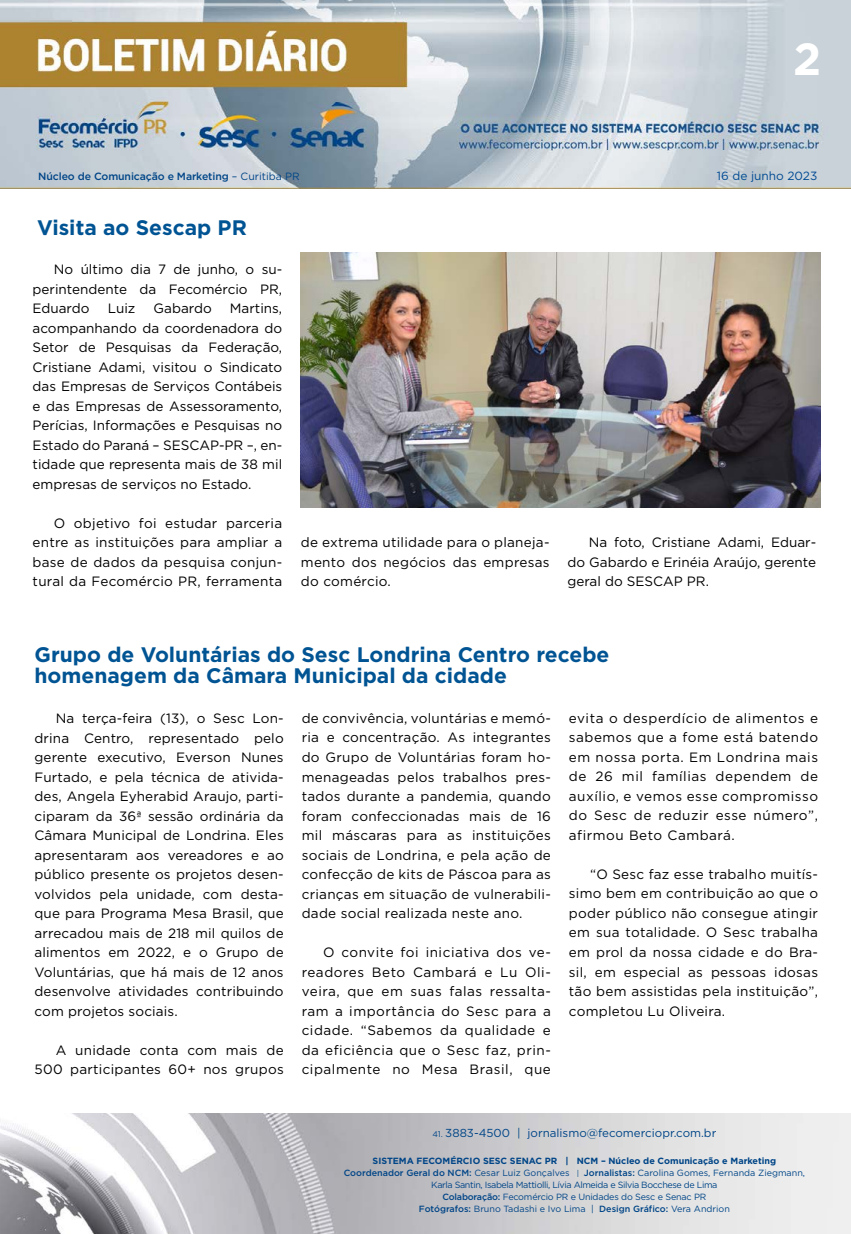
<style>
.page{position:relative;width:851px;height:1234px;background:#fff}
.page>*{position:absolute;margin:0;border:0;box-sizing:border-box;transform-origin:0 0}
.t1{font:700 45px "Gotham";color:#fff}
.t2{font:700 21px/21px "Gotham";color:#005493}
.t3{font:13.5px/19.5px "Gotham";letter-spacing:.02em;color:#000;text-align:justify}
.t4{font:13.5px "Gotham";color:#000}
.t5{font:11.85px "Gotham";color:#004a93}
.t6{font:11.55px "Gotham";color:#004587}
.t7{font:500 10.5px "Gotham";letter-spacing:-.01em;color:#004587}
.t8{font:9px/12px "Gotham";letter-spacing:-.02em;color:#004587;text-align:center}
.s1{font-weight:400}
.s2{font-size:8.25px}
.s3{font-weight:700}
.s4{font-weight:500}
.s5{font-size:7.65px}
</style>
<div class="page">
<img style="left:0;top:0;width:850px;height:189px">
<img style="left:0;top:1113px;width:850px;height:120px">
<img style="left:301px;top:253px;width:518px;height:254px">
<h1 class="t1" style="left:793px;top:29px;width:30px">2</h1>
<p class="t7" style="left:38px;top:169px;width:263px">Núcleo de Comunicação e Marketing <span class="s1">– Curitiba PR</span></p>
<p class="t5" style="left:716px;top:168px;width:102px">16 de junho 2023</p>
<h2 class="t2" style="left:37px;top:217px;width:211px">Visita ao Sescap PR</h2>
<p class="t3" style="left:33px;top:259px;width:251px;text-indent:21px">No último dia 7 de junho, o su&shy;perintendente da Fecomércio PR, Eduardo</p>
<p class="t3" style="left:108px;top:298px;width:29px">Luiz</p>
<p class="t4" style="left:153px;top:300px;width:60px">Gabardo</p>
<p class="t3" style="left:33px;top:298px;width:251px;text-indent:197px">Martins, acompanhando da coordenadora do Setor de Pesquisas da Federação, Cristiane Adami, visitou o Sindicato das Empresas de Serviços Contábeis e das Empresas de Assessoramento, Perícias, Informações e Pesquisas no Estado do Paraná – SESCAP-PR –, en&shy;tidade que representa mais de 38 mil empresas de serviços no Estado.</p>
<p class="t3" style="left:33px;top:513px;width:251px;text-indent:21px">O objetivo foi estudar parceria entre as instituições para ampliar a base de dados da pesquisa conjun&shy;tural da Fecomércio PR, ferramenta</p>
<p class="t3" style="left:301px;top:532px;width:250px">de extrema utilidade para o planeja&shy;mento dos negócios das empresas do comércio.</p>
<p class="t3" style="left:567px;top:532px;width:250px;text-indent:21px">Na foto, Cristiane Adami, Eduar&shy;do Gabardo e Erinéia Araújo, gerente geral do SESCAP PR.</p>
<h2 class="t2" style="left:35px;top:644px;width:576px">Grupo de Voluntárias do Sesc Londrina Centro recebe homenagem da Câmara Municipal da cidade</h2>
<p class="t3" style="left:35px;top:708px;width:251px;text-indent:21px">Na terça-feira (13), o Sesc Lon&shy;drina Centro, representado pelo gerente executivo, Everson Nunes Furtado, e pela técnica de ativida&shy;des, Angela Eyherabid Araujo, parti&shy;ciparam da 36ª sessão ordinária da Câmara Municipal de Londrina. Eles apresentaram aos vereadores e ao público presente os projetos desen&shy;volvidos pela unidade, com desta&shy;que para Programa Mesa Brasil, que arrecadou mais de 218 mil quilos de alimentos em 2022, e o Grupo de Voluntárias, que há mais de 12 anos desenvolve atividades contribuindo com projetos sociais.</p>
<p class="t3" style="left:35px;top:1039px;width:251px;text-align:right">A unidade conta com mais de<br>500 participantes 60+ nos grupos</p>
<p class="t3" style="left:569px;top:708px;width:251px">evita o desperdício de alimentos e sabemos que a fome está batendo em nossa porta. Em Londrina mais de 26 mil famílias dependem de auxílio, e vemos esse compromisso do Sesc de reduzir esse número”, afirmou Beto Cambará.</p>
<p class="t3" style="left:569px;top:863px;width:251px;text-indent:21px">“O Sesc faz esse trabalho muitís&shy;simo bem em contribuição ao que o poder público não consegue atingir em sua totalidade. O Sesc trabalha em prol da nossa cidade e do Bra&shy;sil, em especial as pessoas idosas tão bem assistidas pela instituição”, completou Lu Oliveira.</p>
<p class="t3" style="left:302px;top:708px;width:251px">de convivência, voluntárias e memó&shy;ria e concentração. As integrantes do Grupo de Voluntárias foram ho&shy;menageadas pelos trabalhos pres&shy;tados durante a pandemia, quando foram confeccionadas mais de 16 mil máscaras para as instituições sociais de Londrina, e pela ação de confecção de kits de Páscoa para as crianças em situação de vulnerabili&shy;dade social realizada neste ano.</p>
<p class="t3" style="left:302px;top:942px;width:251px;text-indent:21px">O convite foi iniciativa dos ve&shy;readores Beto Cambará e Lu Oli&shy;veira, que em suas falas ressalta&shy;ram a importância do Sesc para a cidade. “Sabemos da qualidade e da eficiência que o Sesc faz, prin&shy;cipalmente no Mesa Brasil, que</p>
<p class="t6" style="left:432px;top:1125px;width:285px"><span class="s2">41.</span> 3883-4500 | jornalismo@fecomerciopr.com.br</p>
<p class="t8" style="left:343px;top:1154px;width:463px"><span class="s3">SISTEMA FECOMÉRCIO SESC SENAC PR | NCM – Núcleo de Comunicação e Marketing </span><span class="s4">Coordenador Geral do NCM:</span> Cesar Luiz Gonçalves <span class="s5">|</span> <span class="s4">Jornalistas:</span> Carolina Gomes, Fernanda Ziegmann, Karla Santin, Isabela Mattiolli, Lívia Almeida e Silvia Bocchese de Lima<br><span class="s4">Colaboração:</span> Fecomércio PR e Unidades do Sesc e Senac PR<br><span class="s4">Fotógrafos:</span> Bruno Tadashi e Ivo Lima | <span class="s4">Design Gráfico:</span> Vera Andrion</p>
</div>
